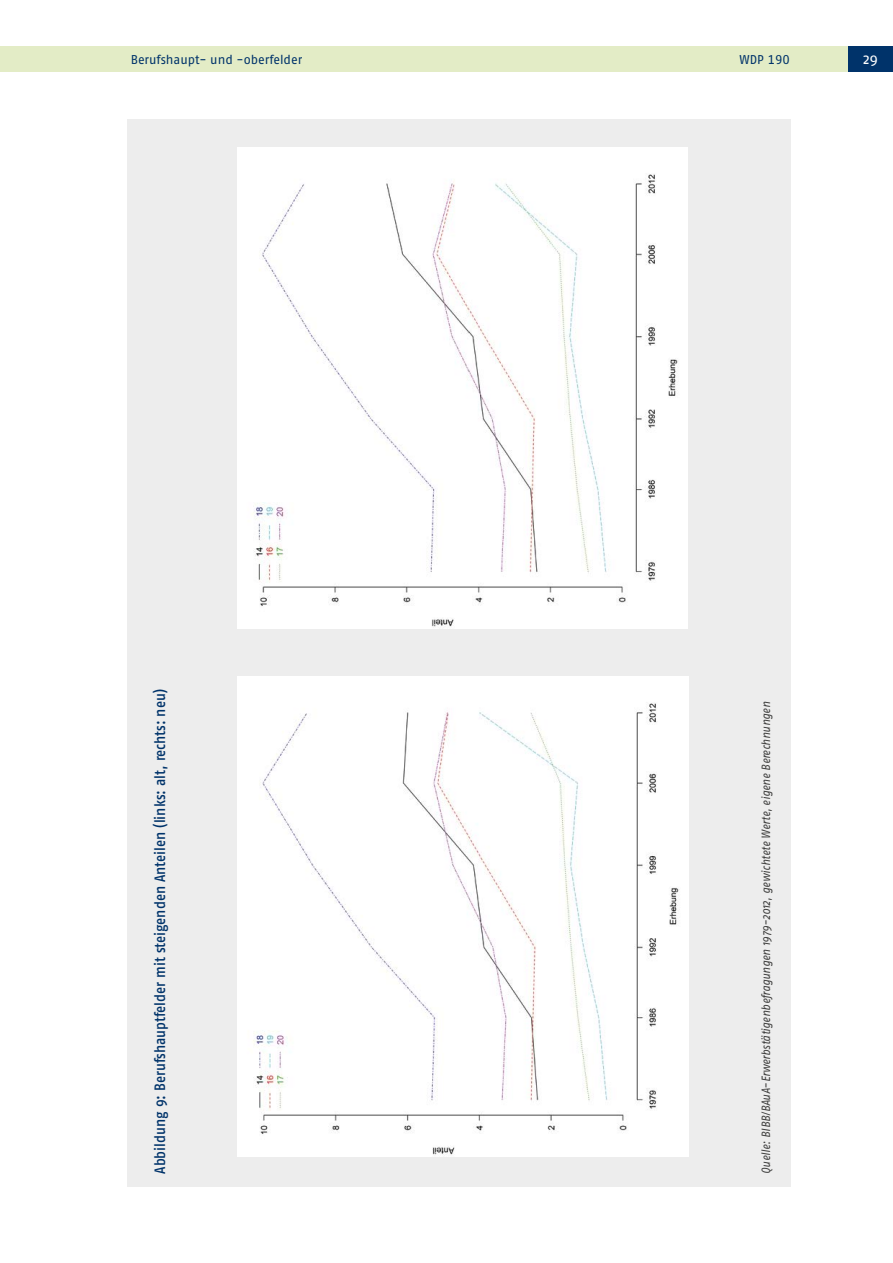
<style>
.page{position:relative;width:893px;height:1263px;background:#fff}
.page>*{position:absolute;margin:0;border:0;box-sizing:border-box;transform-origin:0 0}
.t1{font:500 15px "Fago Pro";color:#00336a;scale:.9 1}
.t2{font:15px "Fago Pro";color:#fff}
.t3{font:12.75px "Fago Pro";color:#00336a}
.t4{font:italic 12px "Fago Pro";letter-spacing:-.005em;color:#3c3c3b;scale:.9 1}
</style>
<div class="page">
<div style="left:0;top:46px;width:848px;height:26px;background:#e3ecc6"></div>
<div style="left:848px;top:46px;width:45px;height:26px;background:#00336a"></div>
<div style="left:191px;top:119px;width:600px;height:1067px;background:#ededed"></div>
<div style="left:128px;top:119px;width:63px;height:1067px;background:#ededed"></div>
<div style="left:238px;top:676px;width:450px;height:481px;background:#fff"></div>
<div style="left:238px;top:148px;width:450px;height:480px;background:#fff"></div>
<p class="t3" style="left:131px;top:52px;width:173px">Berufshaupt- und -oberfelder</p>
<p class="t3" style="left:739px;top:52px;width:52px">WDP 190</p>
<p class="t2" style="left:863px;top:50px;width:17px">29</p>
<p class="t1" style="left:151px;top:1174px;width:540px;rotate:-90deg">Abbildung 9: Berufshauptfelder mit steigenden Anteilen (links: alt, rechts: neu)</p>
<p class="t4" style="left:759px;top:1174px;width:526px;rotate:-90deg">Quelle: BIBB/BAuA-Erwerbstätigenbefragungen 1979-2012, gewichtete Werte, eigene Berechnungen</p>
</div>
